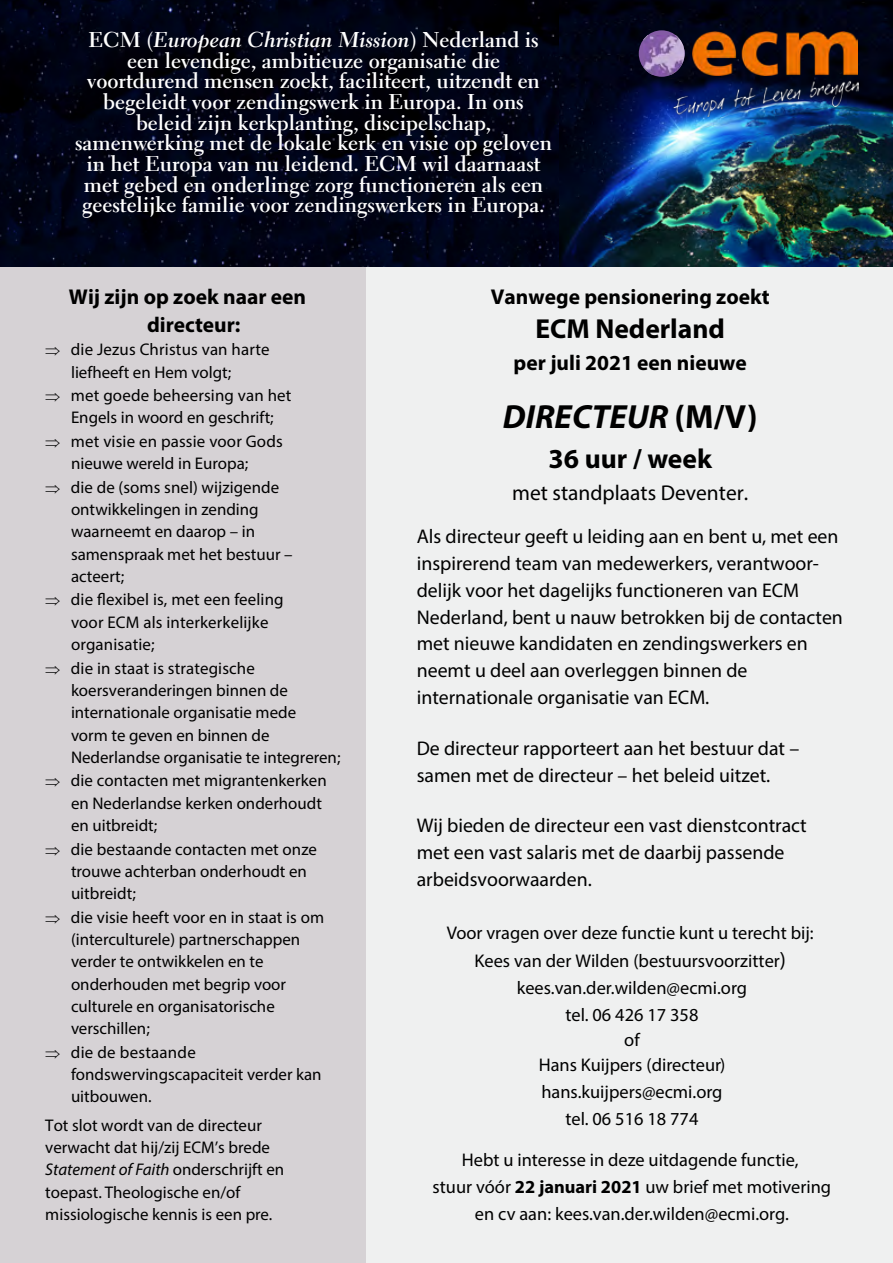
<style>
.page{position:relative;width:893px;height:1263px;background:#fff}
.page>*{position:absolute;margin:0;border:0;box-sizing:border-box;transform-origin:0 0}
.t1{font:italic 700 33.6px "Myriad Pro";color:#000}
.t2{font:700 27.6px "Myriad Pro";color:#000}
.t3{font:700 21.45px/20.7px "Electra LT Std";color:#fff;text-align:center}
.t4{font:700 21.45px/27.8px "Myriad Pro";color:#000;text-align:center}
.t5{font:21.45px "Myriad Pro";color:#000}
.t6{font:19.8px/26.8px "Myriad Pro";color:#000}
.t7{font:18.45px "Myriad Pro";color:#000}
.t8{font:18.3px/26.1px "Myriad Pro";color:#000;text-align:center}
.t9{font:16.95px/22.4px "Myriad Pro";color:#000}
.s1{font-family:"Electra LT Std Bold Cursive";font-weight:400}
.s2{font-style:italic}
.s3{font-style:normal}
.s4{font-size:21.45px}
.s5{font-weight:700}
</style>
<div class="page">
<div style="left:0;top:260px;width:379px;height:1003px;background:#d6d2d5"></div>
<div style="left:366px;top:266px;width:527px;height:997px;background:#eff0f0"></div>
<img style="left:0;top:0;width:560px;height:266px">
<img style="left:560px;top:0;width:333px;height:266px">
<img style="left:692px;top:31px;width:165px;height:45px">
<img style="left:670px;top:78px;width:188px;height:38px">
<div style="left:639px;top:30px;width:46px;height:47px;background:#845ba5;border-radius:50%"></div>
<img style="left:643px;top:35px;width:42px;height:40px">
<p class="t3" style="left:75px;top:29px;width:478px">ECM (<span class="s1">European Christian Mission</span>) Nederland is een levendige, ambitieuze organisatie die voortdurend mensen zoekt, faciliteert, uitzendt en begeleidt voor zendingswerk in Europa. In ons beleid zijn kerkplanting, discipelschap, samenwerking met de lokale kerk en visie op geloven in het Europa van nu leidend. ECM wil daarnaast met gebed en onderlinge zorg functioneren als een geestelijke familie voor zendingswerkers in Europa.</p>
<p class="t4" style="left:69px;top:282px;width:239px">Wij zijn op zoek naar een directeur:</p>
<p class="t9" style="left:45px;top:338px;width:226px">⇒ die Jezus Christus van harte</p>
<p class="t9" style="left:71px;top:360px;width:162px">liefheeft en Hem volgt;</p>
<p class="t9" style="left:45px;top:384px;width:248px">⇒ met goede beheersing van het</p>
<p class="t9" style="left:71px;top:406px;width:204px">Engels in woord en geschrift;</p>
<p class="t9" style="left:45px;top:430px;width:239px">⇒ met visie en passie voor Gods</p>
<p class="t9" style="left:71px;top:452px;width:179px">nieuwe wereld in Europa;</p>
<p class="t9" style="left:45px;top:475px;width:236px">⇒ die de (soms snel) wijzigende</p>
<p class="t9" style="left:71px;top:498px;width:189px">ontwikkelingen in zending</p>
<p class="t9" style="left:71px;top:520px;width:186px">waarneemt en daarop – in</p>
<p class="t9" style="left:71px;top:542px;width:223px">samenspraak met het bestuur –</p>
<p class="t9" style="left:71px;top:565px;width:55px">acteert;</p>
<p class="t9" style="left:45px;top:588px;width:240px">⇒ die flexibel is, met een feeling</p>
<p class="t9" style="left:71px;top:611px;width:199px">voor ECM als interkerkelijke</p>
<p class="t9" style="left:71px;top:633px;width:85px">organisatie;</p>
<p class="t9" style="left:45px;top:656px;width:211px">⇒ die in staat is strategische</p>
<p class="t9" style="left:71px;top:679px;width:218px">koersveranderingen binnen de</p>
<p class="t9" style="left:71px;top:701px;width:227px">internationale organisatie mede</p>
<p class="t9" style="left:71px;top:723px;width:200px">vorm te geven en binnen de</p>
<p class="t9" style="left:71px;top:746px;width:271px">Nederlandse organisatie te integreren;</p>
<p class="t9" style="left:45px;top:769px;width:283px">⇒ die contacten met migrantenkerken</p>
<p class="t9" style="left:71px;top:791px;width:252px">en Nederlandse kerken onderhoudt</p>
<p class="t9" style="left:71px;top:814px;width:88px">en uitbreidt;</p>
<p class="t9" style="left:45px;top:837px;width:273px">⇒ die bestaande contacten met onze</p>
<p class="t9" style="left:71px;top:860px;width:237px">trouwe achterban onderhoudt en</p>
<p class="t9" style="left:71px;top:882px;width:66px">uitbreidt;</p>
<p class="t9" style="left:45px;top:905px;width:280px">⇒ die visie heeft voor en in staat is om</p>
<p class="t9" style="left:71px;top:928px;width:231px">(interculturele) partnerschappen</p>
<p class="t9" style="left:71px;top:950px;width:194px">verder te ontwikkelen en te</p>
<p class="t9" style="left:71px;top:972px;width:217px">onderhouden met begrip voor</p>
<p class="t9" style="left:71px;top:995px;width:205px">culturele en organisatorische</p>
<p class="t9" style="left:71px;top:1017px;width:80px">verschillen;</p>
<p class="t9" style="left:45px;top:1041px;width:152px">⇒ die de bestaande</p>
<p class="t9" style="left:71px;top:1063px;width:252px">fondswervingscapaciteit verder kan</p>
<p class="t9" style="left:71px;top:1085px;width:82px">uitbouwen.</p>
<p class="t9" style="left:45px;top:1113px;width:241px">Tot slot wordt van de directeur verwacht dat hij/zij ECM’s brede<br><span class="s2">Statement of Faith</span> onderschrijft en toepast. Theologische en/of missiologische kennis is een pre.</p>
<p class="t4" style="left:491px;top:282px;width:280px">Vanwege pensionering zoekt</p>
<p class="t2" style="left:535px;top:310px;width:191px">ECM Nederland</p>
<p class="t4" style="left:514px;top:348px;width:235px">per juli 2021 een nieuwe</p>
<p class="t1" style="left:503px;top:395px;width:256px">DIRECTEUR <span class="s3">(M/V)</span></p>
<p class="t2" style="left:548px;top:441px;width:165px">36 uur / week</p>
<p class="t5" style="left:512px;top:480px;width:237px">met standplaats Deventer.</p>
<p class="t6" style="left:417px;top:523px;width:428px">Als directeur geeft u leiding aan en bent u, met een inspirerend team van medewerkers, verantwoor&shy;delijk voor het dagelijks functioneren van ECM Nederland, bent u nauw betrokken bij de contacten met nieuwe kandidaten en zendingswerkers en neemt u deel aan overleggen binnen de internationale organisatie van ECM.</p>
<p class="t6" style="left:417px;top:734px;width:384px">De directeur rapporteert aan het bestuur dat – samen met de directeur – het beleid uitzet.</p>
<p class="t6" style="left:417px;top:812px;width:392px">Wij bieden de directeur een vast dienstcontract met een vast salaris met de daarbij passende arbeidsvoorwaarden.</p>
<p class="t8" style="left:447px;top:920px;width:368px">Voor vragen over deze functie kunt u terecht bij:</p>
<p class="t7" style="left:474px;top:950px;width:313px">Kees van der Wilden (bestuursvoorzitter<span class="s4">)</span></p>
<p class="t8" style="left:517px;top:975px;width:232px">kees.van.der.wilden@ecmi.org tel. 06 426 17 358<br>of<br>Hans Kuijpers (directeur) hans.kuijpers@ecmi.org<br>tel. 06 516 18 774</p>
<p class="t8" style="left:433px;top:1146px;width:400px;line-height:26.7px">Hebt u interesse in deze uitdagende functie,<br>stuur vóór <span class="s5">22 januari 2021</span> uw brief met motivering en cv aan: kees.van.der.wilden@ecmi.org.</p>
</div>
